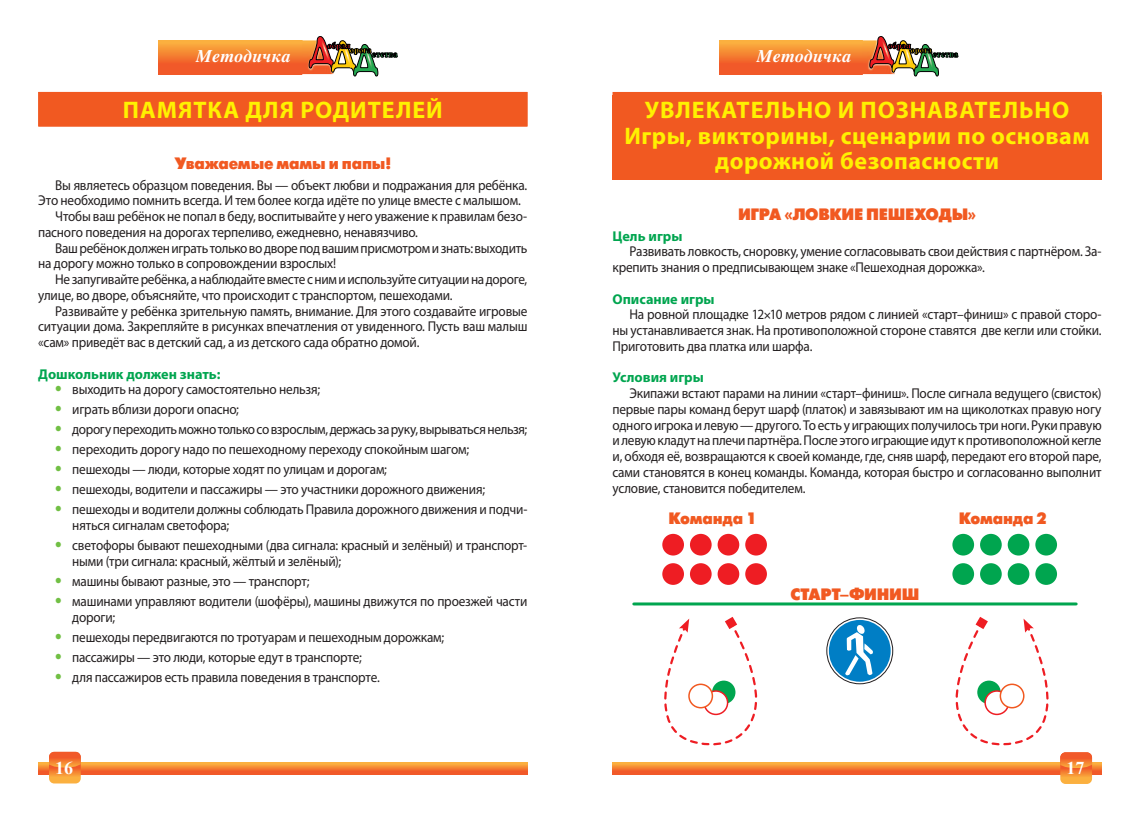
<style>
.page{position:relative;width:1140px;height:838px;background:#fff}
.page>*{position:absolute;margin:0;border:0;box-sizing:border-box;transform-origin:0 0}
.t1{font:700 24px/25.5px "Myriad Pro";letter-spacing:.02em;color:#fff101;text-align:center}
.t2{font:700 24px "Myriad Pro";letter-spacing:.04em;color:#fff101}
.t3{font:italic 700 18px "Times";color:#fff}
.t4{font:700 18px "Times New Roman";color:#fff}
.t5{font:16.5px "Futura Futuris XC";letter-spacing:-.015em;color:#f15921;scale:.93 1}
.t6{font:14.25px/15.8px "Myriad Pro";letter-spacing:-.015em;color:#231f20;scale:.93 1}
.t7{font:700 14.25px "Myriad Pro";color:#00a54f}
.s1{font-weight:700;font-size:21px;color:#71bf44}
</style>
<div class="page">
<svg style="left:719px;top:40px;width:143px;height:34px;background:#f47c31"></svg>
<img style="left:862px;top:40px;width:7px;height:34px">
<svg style="left:869px;top:36px;width:89px;height:40px"></svg>
<svg style="left:612px;top:762px;width:489px;height:12px;background:#f58132"></svg>
<svg style="left:158px;top:40px;width:144px;height:34px;background:#f47c31"></svg>
<img style="left:302px;top:40px;width:7px;height:34px">
<svg style="left:309px;top:36px;width:88px;height:40px"></svg>
<svg style="left:38px;top:763px;width:489px;height:11px;background:#f47e31"></svg>
<svg style="left:49px;top:752px;width:32px;height:31px"></svg>
<div style="left:612px;top:96px;width:489px;height:84px;background:#f15921"></div>
<div style="left:38px;top:92px;width:489px;height:34px;background:#f15921"></div>
<div style="left:612px;top:92px;width:489px;height:34px;background:#f15921"></div>
<div style="left:662px;top:534px;width:22px;height:21px;background:#ee1d23;border-radius:50%"></div>
<div style="left:952px;top:534px;width:22px;height:21px;background:#00a54f;border-radius:50%"></div>
<div style="left:662px;top:563px;width:22px;height:22px;background:#ee1d23;border-radius:50%"></div>
<div style="left:952px;top:563px;width:22px;height:22px;background:#00a54f;border-radius:50%"></div>
<div style="left:690px;top:534px;width:21px;height:21px;background:#ee1d23;border-radius:50%"></div>
<div style="left:980px;top:534px;width:21px;height:21px;background:#00a54f;border-radius:50%"></div>
<div style="left:690px;top:563px;width:21px;height:22px;background:#ee1d23;border-radius:50%"></div>
<div style="left:980px;top:563px;width:21px;height:22px;background:#00a54f;border-radius:50%"></div>
<div style="left:717px;top:534px;width:22px;height:21px;background:#ee1d23;border-radius:50%"></div>
<div style="left:1007px;top:534px;width:22px;height:21px;background:#00a54f;border-radius:50%"></div>
<div style="left:717px;top:563px;width:22px;height:22px;background:#ee1d23;border-radius:50%"></div>
<div style="left:1007px;top:563px;width:22px;height:22px;background:#00a54f;border-radius:50%"></div>
<div style="left:745px;top:534px;width:22px;height:21px;background:#ee1d23;border-radius:50%"></div>
<div style="left:1035px;top:534px;width:22px;height:21px;background:#00a54f;border-radius:50%"></div>
<div style="left:745px;top:563px;width:22px;height:22px;background:#ee1d23;border-radius:50%"></div>
<div style="left:1035px;top:563px;width:22px;height:22px;background:#00a54f;border-radius:50%"></div>
<hr style="left:634px;top:602px;width:442px;height:3px;background:#00a54f">
<svg style="left:826px;top:618px;width:66px;height:66px"></svg>
<div style="left:826px;top:617px;width:67px;height:67px;border:1px solid #231f20;border-radius:50%"></div>
<svg style="left:954px;top:617px;width:138px;height:167px"></svg>
<svg style="left:664px;top:617px;width:94px;height:129px"></svg>
<div style="left:829px;top:620px;width:61px;height:61px;background:#007ec5;border-radius:50%"></div>
<svg style="left:845px;top:625px;width:28px;height:51px"></svg>
<p class="t3" style="left:196px;top:39px;width:96px">Методичка</p>
<p class="t3" style="left:757px;top:39px;width:96px">Методичка</p>
<h1 class="t2" style="left:123px;top:94px;width:321px">ПАМЯТКА ДЛЯ РОДИТЕЛЕЙ</h1>
<p class="t5" style="left:174px;top:155px;width:235px">Уважаемые мамы и папы!</p>
<p class="t6" style="left:55px;top:177px;width:509px">Вы являетесь образцом поведения . Вы — объект любви и подражания для ребёнка .</p>
<p class="t6" style="left:38px;top:192px;width:520px">Это необходимо помнить всегда . и тем более когда идёте по улице вместе с малышом .</p>
<p class="t6" style="left:55px;top:208px;width:509px">чтобы ваш ребёнок не попал в беду, воспитывайте у него уважение к правилам безо-</p>
<p class="t6" style="left:38px;top:224px;width:410px">пасного поведения на дорогах терпеливо, ежедневно, ненавязчиво .</p>
<p class="t6" style="left:55px;top:240px;width:509px">Ваш ребёнок должен играть только во дворе под вашим присмотром и знать: выходить</p>
<p class="t6" style="left:38px;top:255px;width:322px">на дорогу можно только в сопровождении взрослых!</p>
<p class="t6" style="left:55px;top:271px;width:509px">не запугивайте ребёнка, а наблюдайте вместе с ним и используйте ситуации на дороге,</p>
<p class="t6" style="left:38px;top:287px;width:447px">улице, во дворе, объясняйте, что происходит с транспортом, пешеходами .</p>
<p class="t6" style="left:55px;top:303px;width:509px">развивайте у ребёнка зрительную память, внимание . для этого создавайте игровые</p>
<p class="t6" style="left:38px;top:318px;width:527px">ситуации дома . закрепляйте в рисунках впечатления от увиденного . пусть ваш малыш</p>
<p class="t6" style="left:38px;top:334px;width:411px">«сам» приведёт вас в детский сад, а из детского сада обратно домой .</p>
<p class="t7" style="left:38px;top:364px;width:184px">Дошкольник должен знать:</p>
<p class="t6" style="left:55px;top:381px;width:286px"><span class="s1">•</span> выходить на дорогу самостоятельно нельзя;</p>
<p class="t6" style="left:55px;top:401px;width:199px"><span class="s1">•</span> играть вблизи дороги опасно;</p>
<p class="t6" style="left:55px;top:421px;width:509px"><span class="s1">•</span> дорогу переходить можно только со взрослым, держась за руку, вырываться нельзя;</p>
<p class="t6" style="left:55px;top:441px;width:446px"><span class="s1">•</span> переходить дорогу надо по пешеходному переходу спокойным шагом;</p>
<p class="t6" style="left:55px;top:461px;width:358px"><span class="s1">•</span> пешеходы — люди, которые ходят по улицам и дорогам;</p>
<p class="t6" style="left:55px;top:481px;width:463px"><span class="s1">•</span> пешеходы, водители и пассажиры — это участники дорожного движения;</p>
<p class="t6" style="left:72px;top:501px;width:491px;text-indent:-17px"><span class="s1">•</span> пешеходы и водители должны соблюдать правила дорожного движения и подчи&shy;няться сигналам светофора;</p>
<p class="t6" style="left:72px;top:537px;width:491px;text-indent:-17px"><span class="s1">•</span> светофоры бывают пешеходными (два сигнала: красный и зелёный) и транспорт&shy;ными (три сигнала: красный, жёлтый и зелёный);</p>
<p class="t6" style="left:55px;top:573px;width:275px"><span class="s1">•</span> машины бывают разные, это — транспорт;</p>
<p class="t6" style="left:72px;top:593px;width:491px;text-indent:-17px"><span class="s1">•</span> машинами управляют водители (шофёры), машины движутся по проезжей части дороги;</p>
<p class="t6" style="left:55px;top:629px;width:420px"><span class="s1">•</span> пешеходы передвигаются по тротуарам и пешеходным дорожкам;</p>
<p class="t6" style="left:55px;top:649px;width:331px"><span class="s1">•</span> пассажиры — это люди, которые едут в транспорте;</p>
<p class="t6" style="left:55px;top:669px;width:350px"><span class="s1">•</span> для пассажиров есть правила поведения в транспорте .</p>
<h1 class="t1" style="left:624px;top:97px;width:466px">УВЛЕКАТЕЛЬНО И ПОЗНАВАТЕЛЬНО<br>Игры, викторины, сценарии по основам дорожной безопасности</h1>
<p class="t5" style="left:738px;top:206px;width:258px">ИГРА «ЛОВКИЕ ПЕШЕХОДЫ»</p>
<p class="t7" style="left:612px;top:226px;width:71px">Цель игры</p>
<p class="t6" style="left:612px;top:243px;width:527px;text-indent:17px">развивать ловкость, сноровку, умение согласовывать свои действия с партнёром . за&shy;крепить знания о предписывающем знаке «пешеходная дорожка» .</p>
<p class="t7" style="left:612px;top:289px;width:104px">Описание игры</p>
<p class="t6" style="left:612px;top:306px;width:527px;text-align:justify;text-indent:17px">на ровной площадке 12 10 метров рядом с линией «старт–финиш» с правой сторо&shy;ны устанавливается знак . на противоположной стороне ставятся две кегли или стойки . приготовить два платка или шарфа .</p>
<p class="t7" style="left:612px;top:368px;width:93px">Условия игры</p>
<p class="t6" style="left:612px;top:385px;width:527px;text-align:justify;text-indent:17px">Экипажи встают парами на линии «старт–финиш» . после сигнала ведущего (свисток) первые пары команд берут шарф (платок) и завязывают им на щиколотках правую ногу одного игрока и левую — другого . то есть у играющих получилось три ноги . руки правую и левую кладут на плечи партнёра . после этого играющие идут к противоположной кегле и, обходя её, возвращаются к своей команде, где, сняв шарф, передают его второй паре, сами становятся в конец команды . команда, которая быстро и согласованно выполнит условие, становится победителем .</p>
<p class="t5" style="left:668px;top:509px;width:96px">Команда 1</p>
<p class="t5" style="left:958px;top:509px;width:96px">Команда 2</p>
<p class="t5" style="left:790px;top:585px;width:140px">СТАРТ–ФИНИШ</p>
<p class="t4" style="left:55px;top:755px;width:19px">16</p>
<p class="t4" style="left:1066px;top:755px;width:19px">17</p>
</div>
